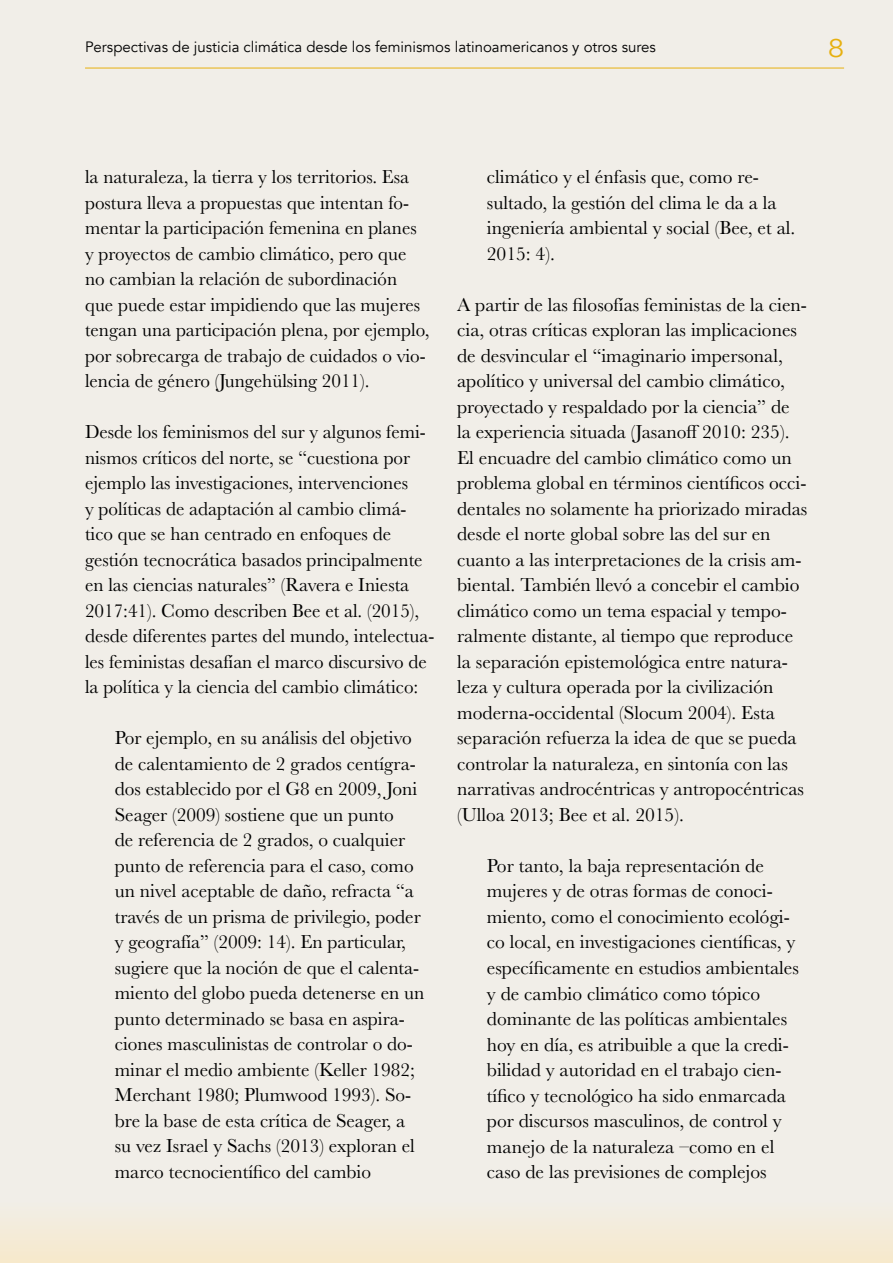
<style>
.page{position:relative;width:893px;height:1263px;background:#f1eee8}
.page>*{position:absolute;margin:0;border:0;box-sizing:border-box;transform-origin:0 0}
.t1{font:300 25.5px "Avenir";color:#e7b00f;scale:1.2 1}
.t2{font:19.5px/25.5px "Baskerville";color:#000}
.t3{font:15px "Avenir";color:#000}
</style>
<div class="page">
<hr style="left:85px;top:68px;width:759px;height:1px;background:#e7b00f">
<div style="left:0;top:1200px;width:893px;height:63px;background:linear-gradient(to right,#f4ebd9,#f4ebd9)"></div>
<p class="t3" style="left:85px;top:38px;width:572px">Perspectivas de justicia climática desde los feminismos latinoamericanos y otros sures</p>
<h1 class="t1" style="left:828px;top:34px;width:15px">8</h1>
<p class="t2" style="left:85px;top:164px;width:346px">la naturaleza, la tierra y los territorios. Esa postura lleva a propuestas que intentan fo&shy;mentar la participación femenina en planes y proyectos de cambio climático, pero que no cambian la relación de subordinación que puede estar impidiendo que las mujeres tengan una participación plena, por ejemplo, por sobrecarga de trabajo de cuidados o vio&shy;lencia de género (Jungehülsing 2011).</p>
<p class="t2" style="left:85px;top:419px;width:351px">Desde los feminismos del sur y algunos femi&shy;nismos críticos del norte, se “cuestiona por ejemplo las investigaciones, intervenciones<br>y políticas de adaptación al cambio climá&shy;tico que se han centrado en enfoques de gestión tecnocrática basados principalmente en las ciencias naturales” (Ravera e Iniesta 2017:41). Como describen Bee et al. (2015), desde diferentes partes del mundo, intelectua&shy;les feministas desafían el marco discursivo de la política y la ciencia del cambio climático:</p>
<p class="t2" style="left:115px;top:725px;width:311px">Por ejemplo, en su análisis del objetivo de calentamiento de 2 grados centígra&shy;dos establecido por el G8 en 2009, Joni Seager (2009) sostiene que un punto<br>de referencia de 2 grados, o cualquier punto de referencia para el caso, como un nivel aceptable de daño, refracta “a través de un prisma de privilegio, poder y geografía” (2009: 14). En particular, sugiere que la noción de que el calenta&shy;miento del globo pueda detenerse en un punto determinado se basa en aspira&shy;ciones masculinistas de controlar o do&shy;minar el medio ambiente (Keller 1982; Merchant 1980; Plumwood 1993). So&shy;bre la base de esta crítica de Seager, a su vez Israel y Sachs (2013) exploran el marco tecnocientífico del cambio</p>
<p class="t2" style="left:487px;top:164px;width:310px">climático y el énfasis que, como re&shy;sultado, la gestión del clima le da a la ingeniería ambiental y social (Bee, et al.<br>2015: 4).</p>
<p class="t2" style="left:457px;top:292px;width:352px">A partir de las filosofías feministas de la cien&shy;cia, otras críticas exploran las implicaciones de desvincular el “imaginario impersonal, apolítico y universal del cambio climático, proyectado y respaldado por la ciencia” de la experiencia situada (Jasanoff 2010: 235).<br>El encuadre del cambio climático como un problema global en términos científicos occi&shy;dentales no solamente ha priorizado miradas desde el norte global sobre las del sur en cuanto a las interpretaciones de la crisis am&shy;biental. También llevó a concebir el cambio climático como un tema espacial y tempo&shy;ralmente distante, al tiempo que reproduce la separación epistemológica entre natura&shy;leza y cultura operada por la civilización moderna-occidental (Slocum 2004). Esta separación refuerza la idea de que se pueda controlar la naturaleza, en sintonía con las narrativas androcéntricas y antropocéntricas (Ulloa 2013; Bee et al. 2015).</p>
<p class="t2" style="left:487px;top:853px;width:314px">Por tanto, la baja representación de mujeres y de otras formas de conoci&shy;miento, como el conocimiento ecológi&shy;co local, en investigaciones científicas, y específicamente en estudios ambientales y de cambio climático como tópico dominante de las políticas ambientales hoy en día, es atribuible a que la credi&shy;bilidad y autoridad en el trabajo cien&shy;tífico y tecnológico ha sido enmarcada por discursos masculinos, de control y manejo de la naturaleza –como en el caso de las previsiones de complejos</p>
</div>
